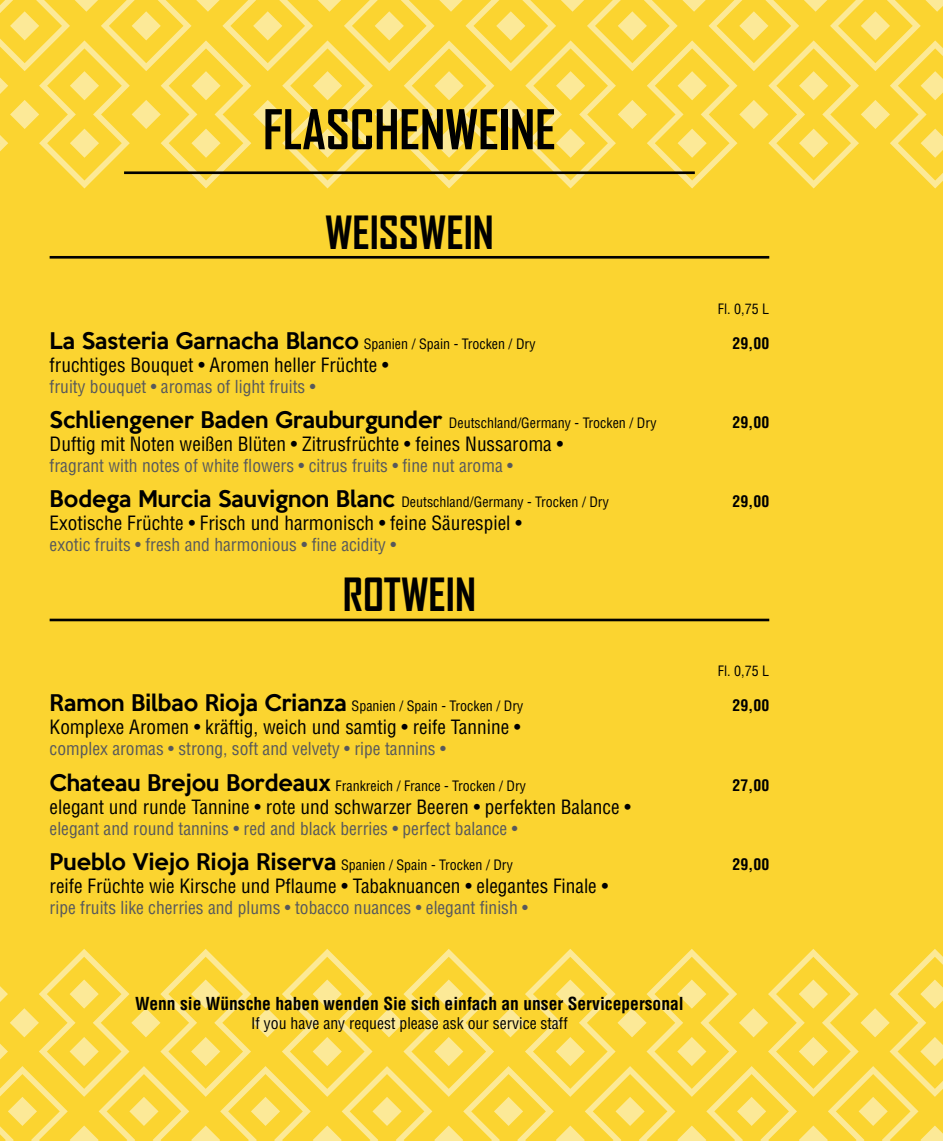
<style>
.page{position:relative;width:943px;height:1141px;background:#fbd430}
.page>*{position:absolute;margin:0;border:0;box-sizing:border-box;transform-origin:0 0}
.t1{font:700 52.5px "Agency FB";color:#000}
.t2{font:700 43.75px "Agency FB";color:#000}
.t3{font:condensed 19.25px "Helvetica LT Std";color:#000}
.t4{font:condensed 17.5px "Helvetica LT Std";color:#58595b}
.t5{font:700 condensed 17.5px "Helvetica LT Std";color:#000}
.t6{font:condensed 15.75px "Helvetica LT Std";color:#000}
.t7{font:700 condensed 15.75px "Helvetica LT Std";color:#000}
.t8{font:condensed 14px "Helvetica LT Std";color:#000}
.s1{font-family:"Keep Calm";font-weight:500;font-stretch:normal;font-size:21px}
</style>
<div class="page">
<svg style="left:0;top:0;width:943px;height:189px"></svg>
<svg style="left:0;top:949px;width:943px;height:192px"></svg>
<hr style="left:50px;top:619px;width:719px;height:2px;background:#000">
<hr style="left:124px;top:171px;width:570px;height:3px;background:#000">
<hr style="left:50px;top:256px;width:719px;height:3px;background:#000">
<h1 class="t1" style="left:263px;top:97px;width:294px">FLASCHENWEINE</h1>
<h2 class="t2" style="left:325px;top:205px;width:170px">WEISSWEIN</h2>
<p class="t8" style="left:718px;top:300px;width:53px">Fl. 0,75 L</p>
<p class="t8" style="left:50px;top:335px;width:487px"><span class="s1">La Sasteria Garnacha Blanco</span> Spanien / Spain - Trocken / Dry</p>
<p class="t7" style="left:732px;top:333px;width:38px">29,00</p>
<h3 class="t3" style="left:50px;top:353px;width:340px">fruchtiges Bouquet • Aromen heller Früchte •</h3>
<p class="t4" style="left:50px;top:375px;width:267px">fruity bouquet • aromas of light fruits •</p>
<p class="t8" style="left:50px;top:414px;width:608px"><span class="s1">Schliengener Baden Grauburgunder</span> Deutschland/Germany - Trocken / Dry</p>
<p class="t7" style="left:732px;top:412px;width:38px">29,00</p>
<h3 class="t3" style="left:50px;top:432px;width:515px">Duftig mit Noten weißen Blüten • Zitrusfrüchte • feines Nussaroma •</h3>
<p class="t4" style="left:50px;top:455px;width:465px">fragrant with notes of white flowers • citrus fruits • fine nut aroma •</p>
<p class="t8" style="left:50px;top:493px;width:561px"><span class="s1">Bodega Murcia Sauvignon Blanc</span> Deutschland/Germany - Trocken / Dry</p>
<p class="t7" style="left:732px;top:492px;width:38px">29,00</p>
<h3 class="t3" style="left:50px;top:511px;width:473px">Exotische Früchte • Frisch und harmonisch • feine Säurespiel •</h3>
<p class="t4" style="left:50px;top:534px;width:348px">exotic fruits • fresh and harmonious • fine acidity •</p>
<h2 class="t2" style="left:343px;top:568px;width:134px">ROTWEIN</h2>
<p class="t8" style="left:718px;top:662px;width:53px">Fl. 0,75 L</p>
<p class="t8" style="left:50px;top:697px;width:475px"><span class="s1">Ramon Bilbao Rioja Crianza</span> Spanien / Spain - Trocken / Dry</p>
<p class="t7" style="left:732px;top:696px;width:38px">29,00</p>
<h3 class="t3" style="left:50px;top:715px;width:472px">Komplexe Aromen • kräftig, weich und samtig • reife Tannine •</h3>
<p class="t4" style="left:50px;top:738px;width:398px">complex aromas • strong, soft and velvety • ripe tannins •</p>
<p class="t8" style="left:50px;top:777px;width:478px"><span class="s1">Chateau Brejou Bordeaux</span> Frankreich / France - Trocken / Dry</p>
<p class="t7" style="left:732px;top:775px;width:38px">27,00</p>
<h3 class="t3" style="left:50px;top:795px;width:582px">elegant und runde Tannine • rote und schwarzer Beeren • perfekten Balance •</h3>
<p class="t4" style="left:50px;top:817px;width:469px">elegant and round tannins • red and black berries • perfect balance •</p>
<p class="t8" style="left:50px;top:856px;width:465px"><span class="s1">Pueblo Viejo Rioja Riserva</span> Spanien / Spain - Trocken / Dry</p>
<p class="t7" style="left:732px;top:854px;width:38px">29,00</p>
<h3 class="t3" style="left:50px;top:874px;width:560px">reife Früchte wie Kirsche und Pflaume • Tabaknuancen • elegantes Finale •</h3>
<p class="t4" style="left:50px;top:897px;width:480px">ripe fruits like cherries and plums • tobacco nuances • elegant finish •</p>
<p class="t5" style="left:135px;top:993px;width:550px">Wenn sie Wünsche haben wenden Sie sich einfach an unser Servicepersonal</p>
<p class="t6" style="left:251px;top:1013px;width:318px">If you have any request please ask our service staff</p>
</div>
